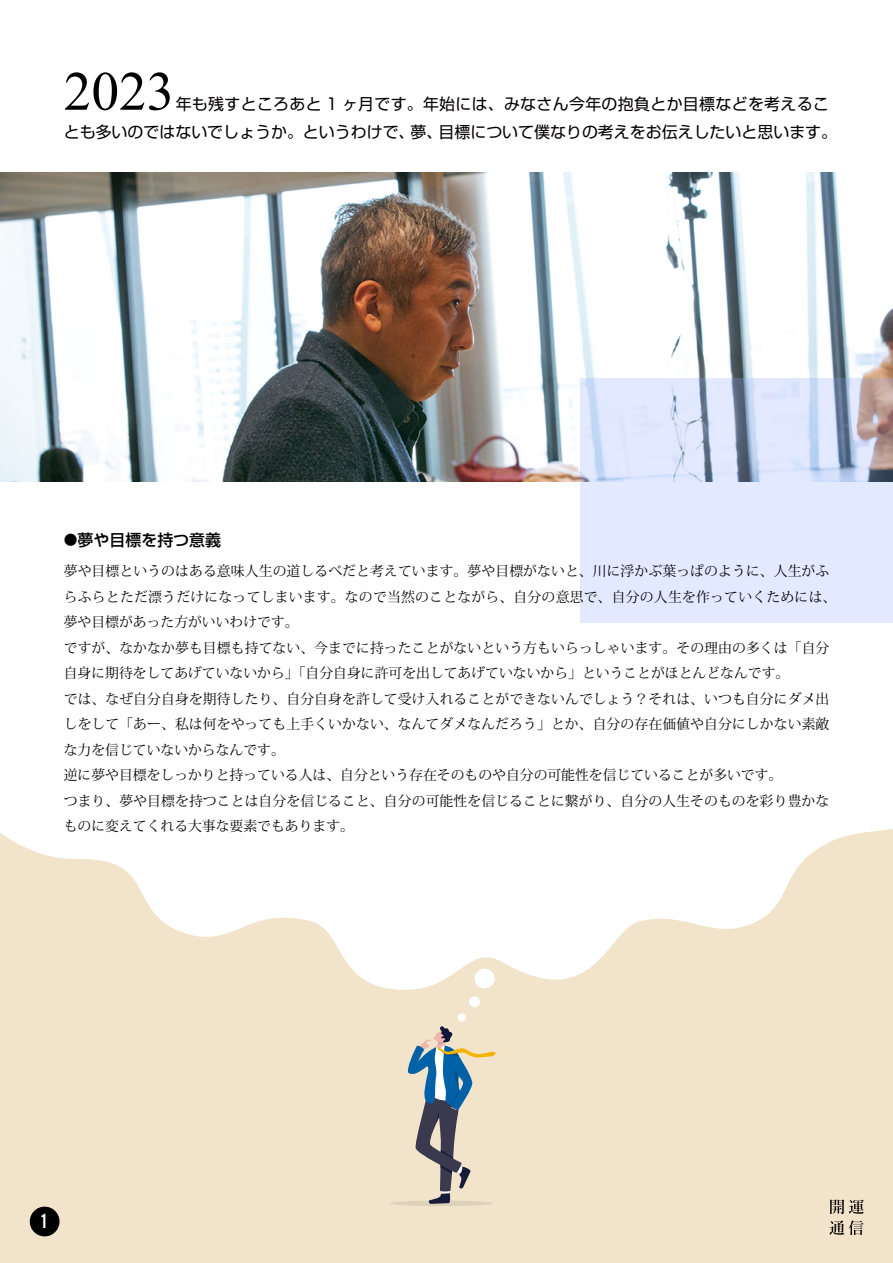
<style>
.page{position:relative;width:893px;height:1263px;background:#fff}
.page>*{position:absolute;margin:0;border:0;box-sizing:border-box;transform-origin:0 0}
.t1{font:55.35px "Times New Roman";color:#000}
.t2{font:15.9px/27.9px "Shin Go Pro";letter-spacing:.02em;color:#040000}
.t3{font:15.9px "Shin Go Pro";color:#040000}
.t4{font:500 15.9px "Shin Go Pro";color:#000}
.t5{font:15.9px "Bebas";color:#fff}
.t6{font:13.8px/25.5px "Koz Min Pr 6 N";letter-spacing:.01em;color:#000}
</style>
<div class="page">
<img style="left:0;top:173px;width:893px;height:309px">
<svg style="left:580px;top:378px;width:313px;height:245px;background:#d8def4"></svg>
<div style="left:0;top:623px;width:893px;height:640px;background:#f2e4ca"></div>
<div style="left:390px;top:1200px;width:103px;height:6px;background:#ded1ba;border-radius:50%"></div>
<svg style="left:407px;top:1026px;width:89px;height:178px"></svg>
<svg style="left:0;top:623px;width:893px;height:384px;fill:#fff"></svg>
<div style="left:469px;top:996px;width:11px;height:11px;background:#fff;border-radius:50%"></div>
<div style="left:458px;top:1013px;width:8px;height:9px;background:#fff;border-radius:50%"></div>
<div style="left:475px;top:969px;width:20px;height:19px;background:#fff;border-radius:50%"></div>
<svg style="left:830px;top:1199px;width:34px;height:15px"></svg>
<svg style="left:829px;top:1220px;width:34px;height:15px"></svg>
<div style="left:30px;top:1206px;width:30px;height:30px;background:#000;border-radius:50%"></div>
<h1 class="t1" style="left:64px;top:54px;width:112px">2023</h1>
<p class="t2" style="left:438px;top:88px;width:400px;text-indent:-375px">　　　　　　　年も残すところあと 1 ヶ月です。年始には、みなさん今年の抱負とか目標などを考えるこ目標について僕なりの考えをお伝えしたいと思います。</p>
<p class="t3" style="left:64px;top:119px;width:352px">とも多いのではないでしょうか。というわけで、</p>
<p class="t3" style="left:411px;top:119px;width:33px">夢、</p>
<p class="t4" style="left:78px;top:527px;width:145px">夢や目標を持つ意義</p>
<p class="t6" style="left:64px;top:528px;width:15px">●</p>
<p class="t6" style="left:64px;top:559px;width:774px">夢や目標というのはある意味人生の道しるべだと考えています。夢や目標がないと、川に浮かぶ葉っぱのように、人生がふらふらとただ漂うだけになってしまいます。なので当然のことながら、自分の意思で、自分の人生を作っていくためには、夢や目標があった方がいいわけです。<br>ですが、なかなか夢も目標も持てない、今までに持ったことがないという方もいらっしゃいます。その理由の多くは「自分自身に期待をしてあげていないから」「自分自身に許可を出してあげていないから」ということがほとんどなんです。<br>では、なぜ自分自身を期待したり、自分自身を許して受け入れることができないんでしょう？それは、いつも自分にダメ出しをして「あー、私は何をやっても上手くいかない、なんてダメなんだろう」とか、自分の存在価値や自分にしかない素敵な力を信じていないからなんです。<br>逆に夢や目標をしっかりと持っている人は、自分という存在そのものや自分の可能性を信じていることが多いです。<br>つまり、夢や目標を持つことは自分を信じること、自分の可能性を信じることに繋がり、自分の人生そのものを彩り豊かなものに変えてくれる大事な要素でもあります。</p>
<p class="t5" style="left:41px;top:1209px;width:7px">1</p>
</div>
